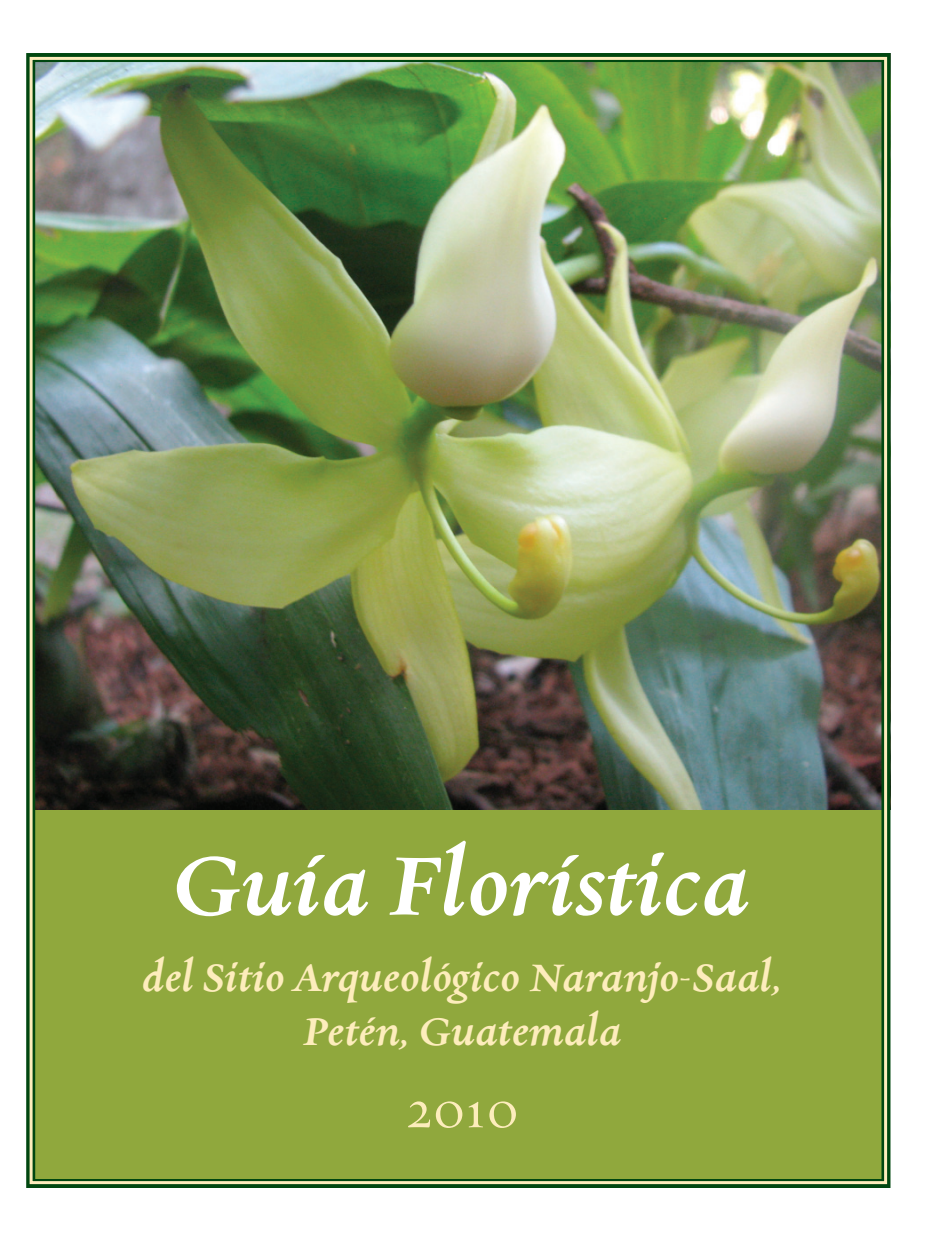
<style>
.page{position:relative;width:944px;height:1242px;background:#fff}
.page>*{position:absolute;margin:0;border:0;box-sizing:border-box;transform-origin:0 0}
.t1{font:italic 700 97.35px "Natura";color:#fff}
.t2{font:53.55px "Natura Roman";color:#fdedbc}
.t3{font:italic 700 45.3px/54.4px "Natura";color:#fdedbc;text-align:center}
</style>
<div class="page">
<div style="left:34px;top:810px;width:855px;height:376px;background:#90a83d"></div>
<img style="left:36px;top:63px;width:844px;height:747px">
<div style="left:26px;top:53px;width:864px;height:1135px;border:9px solid #004710"></div>
<h1 class="t1" style="left:175px;top:838px;width:577px">Guía Florística</h1>
<p class="t3" style="left:142px;top:953px;width:642px">del Sitio Arqueológico Naranjo-Saal,<br>Petén, Guatemala</p>
<p class="t2" style="left:406px;top:1078px;width:115px">2010</p>
</div>
